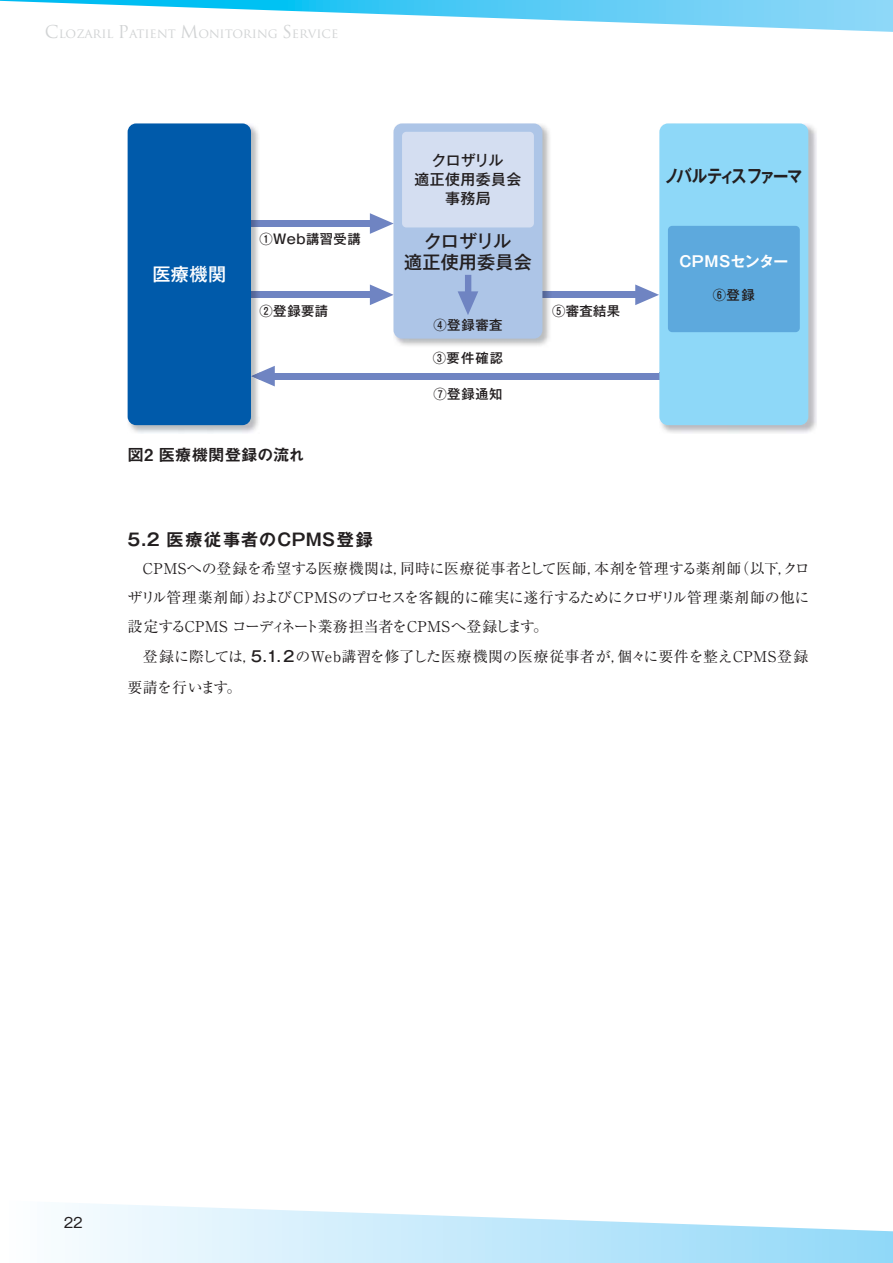
<style>
.page{position:relative;width:893px;height:1263px;background:#fff}
.page>*{position:absolute;margin:0;border:0;box-sizing:border-box;transform-origin:0 0}
.t1{font:18px/21.3px "Gothic MB101 Pro Medium 90 pv RKSJ H";letter-spacing:.01em;color:#231f20;text-align:center}
.t2{font:18px "Gothic MB101 Pro De Bold 90 pv RKSJ H";letter-spacing:-.145em;color:#231f20;scale:.85 1}
.t3{font:18px "Gothic MB101 Pro Medium 90 pv RKSJ H";color:#fff}
.t4{font:16.95px "Gothic MB101 Pro De Bold 90 pv RKSJ H";letter-spacing:.07em;color:#231f20}
.t5{font:16.5px "Midashi Go Pro MB31 90 pv RKSJ H";color:#231f20}
.t6{font:14.85px/29.2px "Ryumin Pro Regular 90 pv RKSJ H";letter-spacing:.005em;color:#231f20}
.t7{font:14.85px/19.2px "Gothic MB101 Pro Medium 90 pv RKSJ H";letter-spacing:.03em;color:#231f20;text-align:center}
.t8{font:14.85px "Ryumin Pro Regular 90 pv RKSJ H";letter-spacing:-.02em;color:#231f20}
.t9{font:14.85px "Gothic MB101 Pro De Bold 90 pv RKSJ H";letter-spacing:.005em;color:#fff}
.t10{font:13.8px "Gothic MB101 Pro Regular 90 pv RKSJ H";color:#231f20}
.t11{font:13.35px "Gothic MB101 Pro Medium 90 pv RKSJ H";letter-spacing:.03em;color:#231f20}
.t12{font:13.35px "Trajan Pro";letter-spacing:-.01em;color:#d1d3d4}
.s1{font-size:17.25px}
.s2{font-family:"Gothic MB101 Pro Medium 90 pv RKSJ H"}
</style>
<div class="page">
<svg style="left:72px;top:1203px;width:820px;height:60px"></svg>
<svg style="left:0;top:0;width:892px;height:32px"></svg>
<div style="left:246px;top:291px;width:136px;height:7px;background:#6f84c2"></div>
<div style="left:247px;top:221px;width:133px;height:6px;background:#6f84c2"></div>
<div style="left:538px;top:291px;width:109px;height:7px;background:#6f84c2"></div>
<svg style="left:635px;top:284px;width:24px;height:21px"></svg>
<div style="left:264px;top:373px;width:408px;height:6px;background:#6f84c2"></div>
<img style="left:127px;top:123px;width:133px;height:310px">
<img style="left:251px;top:291px;width:9px;height:7px">
<svg style="left:251px;top:221px;width:9px;height:6px"></svg>
<svg style="left:251px;top:366px;width:24px;height:20px"></svg>
<div style="left:128px;top:123px;width:123px;height:302px;background:#005aaa;border-radius:9px"></div>
<img style="left:394px;top:123px;width:156px;height:223px">
<svg style="left:370px;top:284px;width:23px;height:21px"></svg>
<svg style="left:542px;top:291px;width:8px;height:7px"></svg>
<div style="left:393px;top:123px;width:149px;height:216px;background:#adc5e7;border-radius:9px"></div>
<img style="left:659px;top:124px;width:158px;height:310px">
<div style="left:659px;top:123px;width:149px;height:302px;background:#8ed8f8;border-radius:9px"></div>
<div style="left:668px;top:226px;width:131px;height:106px;background:#5da9dd;border-radius:4px"></div>
<div style="left:465px;top:275px;width:6px;height:28px;background:#6f84c2"></div>
<svg style="left:458px;top:291px;width:20px;height:24px"></svg>
<div style="left:402px;top:132px;width:132px;height:95px;background:#d4def1;border-radius:4px"></div>
<svg style="left:370px;top:213px;width:23px;height:21px"></svg>
<p class="t12" style="left:45px;top:26px;width:295px"><span class="s1">C</span>lozaril <span class="s1">P</span>atient <span class="s1">M</span>onitoring <span class="s1">S</span>ervice</p>
<p class="t3" style="left:152px;top:267px;width:75px">医療機関</p>
<p class="t11" style="left:259px;top:234px;width:103px">①Web講習受講</p>
<p class="t11" style="left:259px;top:306px;width:70px">②登録要請</p>
<p class="t5" style="left:128px;top:449px;width:179px">図2 医療機関登録の流れ</p>
<p class="t7" style="left:414px;top:153px;width:108px">クロザリル<br>適正使用委員会事務局</p>
<p class="t1" style="left:404px;top:233px;width:129px">クロザリル<br>適正使用委員会</p>
<p class="t11" style="left:433px;top:320px;width:70px">④登録審査</p>
<p class="t11" style="left:433px;top:353px;width:72px">③要件確認</p>
<p class="t11" style="left:433px;top:389px;width:70px">⑦登録通知</p>
<p class="t11" style="left:552px;top:306px;width:70px">⑤審査結果</p>
<p class="t2" style="left:664px;top:169px;width:164px">ノバルティス ファーマ</p>
<p class="t9" style="left:679px;top:255px;width:110px">CPMSセンター</p>
<p class="t11" style="left:712px;top:290px;width:43px">⑥登録</p>
<p class="t4" style="left:128px;top:533px;width:246px">5.2 医療従事者のCPMS登録</p>
<p class="t6" style="left:127px;top:556px;width:683px">　CPMSへの登録を希望する医療機関は，同時に医療従事者として医師，本剤を管理する薬剤師（以下，クロザリル管理薬剤師）およびCPMSのプロセスを客観的に確実に遂行するためにクロザリル管理薬剤師の他に設定するCPMS コーディネート業務担当者をCPMSへ登録します。<br>　登録に際しては，<span class="s2">5.1.2</span>のWeb講習を修了した医療機関の医療従事者が，個々に要件を整えCPMS登録</p>
<p class="t8" style="left:128px;top:682px;width:115px">要請を行います。</p>
<p class="t10" style="left:64px;top:1217px;width:20px">22</p>
</div>
